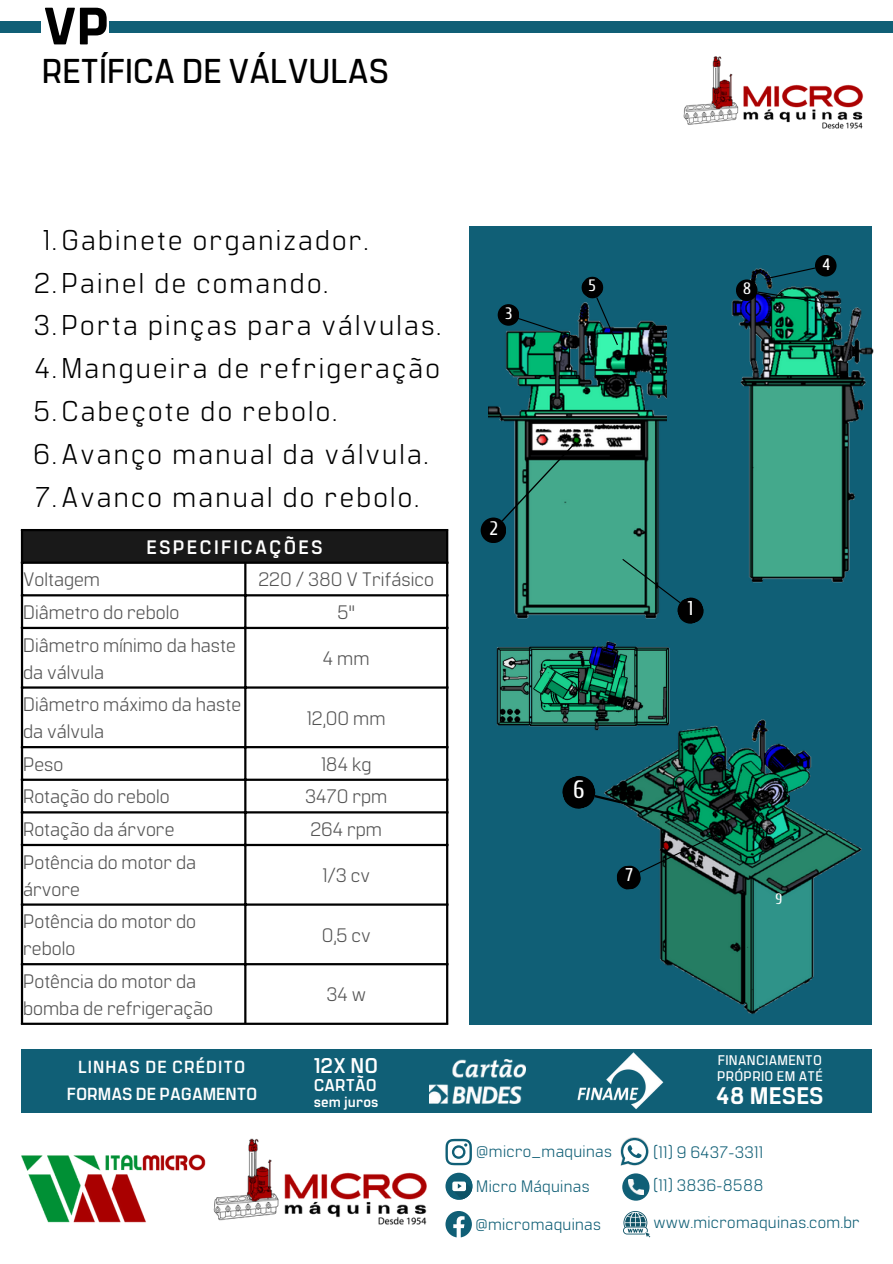
<style>
.page{position:relative;width:893px;height:1264px;background:#fff}
.page>*{position:absolute;margin:0;border:0;box-sizing:border-box;transform-origin:0 0}
.t1{font:800 52.5px "Manifold CF";color:#000}
.t2{font:600 34.5px "Manifold CF";color:#000}
.t3{font:28.5px "Manifold CF";letter-spacing:.08em;color:#000}
.t4{font:25.05px "Cuprum";color:#fff}
.t5{font:800 23.85px "Manifold CF";letter-spacing:.01em;color:#fff}
.t6{font:700 21.3px "Manifold CF";color:#fff}
.t7{font:19.95px "Cuprum";color:#fff}
.t8{font:19.5px/27px "Manifold CF";color:#545454}
.t9{font:700 19.5px "Manifold CF";letter-spacing:.115em;color:#fff}
.t10{font:19.5px "Cuprum";color:#fff}
.t11{font:18.45px "Cuprum";color:#fff}
.t12{font:700 17.55px "Manifold CF";color:#fff}
.t13{font:700 17.55px "Manifold CF";letter-spacing:.06em;color:#fff}
.t14{font:700 17.1px "Manifold CF";letter-spacing:.01em;color:#fff}
.t15{font:16.65px "Manifold CF";letter-spacing:.02em;color:#105f76}
.t16{font:16.5px "Cuprum";color:#fff}
.t17{font:15px "Cuprum";color:#fff}
.t18{font:700 14.85px "Manifold CF";letter-spacing:.01em;color:#fff}
.t19{font:600 13.95px/15.8px "Manifold CF";letter-spacing:.025em;color:#fff}
</style>
<div class="page">
<div style="left:0;top:21px;width:892px;height:12px;background:#105f76"></div>
<div style="left:41px;top:6px;width:67px;height:138px;background:#fff"></div>
<img style="left:683px;top:56px;width:181px;height:73px">
<div style="left:469px;top:226px;width:402px;height:798px;background:#105f76"></div>
<img style="left:488px;top:304px;width:153px;height:287px">
<img style="left:641px;top:226px;width:233px;height:466px">
<svg style="left:756px;top:291px;width:70px;height:13px"></svg>
<div style="left:735px;top:279px;width:22px;height:22px;background:#000;border-radius:50%"></div>
<div style="left:22px;top:530px;width:425px;height:33px;background:#191919"></div>
<hr style="left:21px;top:531px;width:2px;height:491px;background:#000">
<hr style="left:244px;top:564px;width:2px;height:458px;background:#000">
<hr style="left:446px;top:531px;width:2px;height:491px;background:#000">
<hr style="left:21px;top:529px;width:427px;height:2px;background:#000">
<hr style="left:21px;top:561px;width:427px;height:3px;background:#000">
<hr style="left:21px;top:594px;width:427px;height:2px;background:#000">
<hr style="left:21px;top:627px;width:427px;height:2px;background:#000">
<hr style="left:21px;top:686px;width:427px;height:2px;background:#000">
<hr style="left:21px;top:746px;width:427px;height:2px;background:#000">
<hr style="left:21px;top:778px;width:427px;height:3px;background:#000">
<hr style="left:21px;top:811px;width:427px;height:2px;background:#000">
<hr style="left:21px;top:843px;width:427px;height:3px;background:#000">
<hr style="left:21px;top:903px;width:427px;height:2px;background:#000">
<hr style="left:21px;top:963px;width:427px;height:2px;background:#000">
<hr style="left:21px;top:1022px;width:427px;height:2px;background:#000">
<div style="left:622px;top:1173px;width:27px;height:27px;background:#105f76;border-radius:50%"></div>
<img style="left:628px;top:1179px;width:15px;height:15px">
<svg style="left:445px;top:1172px;width:27px;height:27px"></svg>
<svg style="left:449px;top:1176px;width:24px;height:24px"></svg>
<svg style="left:620px;top:1137px;width:28px;height:28px"></svg>
<svg style="left:445px;top:1138px;width:27px;height:27px"></svg>
<svg style="left:445px;top:1211px;width:27px;height:26px"></svg>
<svg style="left:623px;top:1211px;width:27px;height:26px"></svg>
<div style="left:21px;top:1049px;width:850px;height:63px;background:#105f76"></div>
<img style="left:207px;top:1084px;width:226px;height:141px">
<img style="left:21px;top:1112px;width:185px;height:111px">
<img style="left:430px;top:1059px;width:95px;height:44px">
<img style="left:577px;top:1052px;width:87px;height:58px">
<div style="left:480px;top:517px;width:26px;height:26px;background:#000;border-radius:50%"></div>
<svg style="left:500px;top:440px;width:77px;height:83px"></svg>
<img style="left:496px;top:591px;width:219px;height:136px">
<img style="left:562px;top:692px;width:310px;height:333px">
<svg style="left:621px;top:557px;width:84px;height:68px"></svg>
<svg style="left:763px;top:267px;width:53px;height:13px"></svg>
<div style="left:814px;top:255px;width:22px;height:21px;background:#000;border-radius:50%"></div>
<svg style="left:616px;top:833px;width:103px;height:57px"></svg>
<svg style="left:562px;top:774px;width:129px;height:47px"></svg>
<svg style="left:513px;top:276px;width:106px;height:70px"></svg>
<div style="left:497px;top:304px;width:22px;height:22px;background:#000;border-radius:50%"></div>
<p class="t1" style="left:43px;top:-8px;width:68px">VP</p>
<p class="t2" style="left:42px;top:48px;width:349px">RETÍFICA DE VÁLVULAS</p>
<p class="t3" style="left:43px;top:221px;width:326px">1.Gabinete organizador.</p>
<p class="t3" style="left:34px;top:264px;width:295px">2.Painel de comando.</p>
<p class="t3" style="left:34px;top:307px;width:408px">3.Porta pinças para válvulas.</p>
<p class="t3" style="left:35px;top:350px;width:406px">4.Mangueira de refrigeração</p>
<p class="t3" style="left:34px;top:392px;width:304px">5.Cabeçote do rebolo.</p>
<p class="t3" style="left:33px;top:435px;width:396px">6.Avanço manual da válvula.</p>
<p class="t3" style="left:35px;top:478px;width:385px">7.Avanco manual do rebolo.</p>
<p class="t9" style="left:146px;top:534px;width:178px">ESPECIFICAÇÕES</p>
<p class="t8" style="left:23px;top:565px;width:78px">Voltagem</p>
<p class="t8" style="left:258px;top:565px;width:177px">220 / 380 V Trifásico</p>
<p class="t8" style="left:23px;top:597px;width:158px">Diâmetro do rebolo</p>
<p class="t8" style="left:337px;top:597px;width:19px">5"</p>
<p class="t8" style="left:23px;top:630px;width:214px">Diâmetro mínimo da haste da válvula</p>
<p class="t8" style="left:323px;top:643px;width:48px">4mm</p>
<p class="t8" style="left:23px;top:690px;width:219px">Diâmetro máximo da haste da válvula</p>
<p class="t8" style="left:307px;top:703px;width:80px">12,00 mm</p>
<p class="t8" style="left:23px;top:749px;width:42px">Peso</p>
<p class="t8" style="left:321px;top:749px;width:52px">184 kg</p>
<p class="t8" style="left:23px;top:782px;width:148px">Rotação do rebolo</p>
<p class="t8" style="left:305px;top:782px;width:84px">3470 rpm</p>
<p class="t8" style="left:23px;top:814px;width:153px">Rotação da árvore</p>
<p class="t8" style="left:310px;top:814px;width:73px">264 rpm</p>
<p class="t8" style="left:23px;top:847px;width:175px">Potência do motor da árvore</p>
<p class="t8" style="left:322px;top:860px;width:49px">1/3 cv</p>
<p class="t8" style="left:23px;top:906px;width:174px">Potência do motor do rebolo</p>
<p class="t8" style="left:23px;top:966px;width:191px">Potência do motor da bomba de refrigeração</p>
<p class="t8" style="left:322px;top:920px;width:50px">0,5 cv</p>
<p class="t8" style="left:326px;top:980px;width:41px">34w</p>
<p class="t16" style="left:505px;top:304px;width:8px">3</p>
<p class="t10" style="left:490px;top:518px;width:9px">2</p>
<p class="t16" style="left:588px;top:276px;width:9px">5</p>
<p class="t16" style="left:743px;top:280px;width:9px">8</p>
<p class="t16" style="left:822px;top:255px;width:9px">4</p>
<p class="t7" style="left:687px;top:597px;width:7px">1</p>
<p class="t4" style="left:573px;top:775px;width:13px">6</p>
<p class="t11" style="left:625px;top:864px;width:9px">7</p>
<p class="t17" style="left:775px;top:890px;width:8px">9</p>
<p class="t13" style="left:78px;top:1055px;width:169px">LINHAS DE CRÉDITO</p>
<p class="t12" style="left:67px;top:1082px;width:192px">FORMAS DE PAGAMENTO</p>
<p class="t19" style="left:717px;top:1051px;width:107px">FINANCIAMENTO<br>PRÓPRIO EM ATÉ</p>
<p class="t6" style="left:313px;top:1051px;width:66px">12X NO</p>
<p class="t14" style="left:313px;top:1073px;width:65px">CARTÃO</p>
<p class="t18" style="left:313px;top:1091px;width:66px">sem juros</p>
<p class="t5" style="left:716px;top:1079px;width:109px">48 MESES</p>
<p class="t15" style="left:476px;top:1140px;width:137px">@micro_maquinas</p>
<p class="t15" style="left:653px;top:1141px;width:111px">(11) 9 6437-3311</p>
<p class="t15" style="left:476px;top:1175px;width:115px">Micro Máquinas</p>
<p class="t15" style="left:475px;top:1212px;width:127px">@micromaquinas</p>
<p class="t15" style="left:653px;top:1174px;width:112px">(11) 3836-8588</p>
<p class="t15" style="left:653px;top:1211px;width:208px">www.micromaquinas.com.br</p>
</div>
